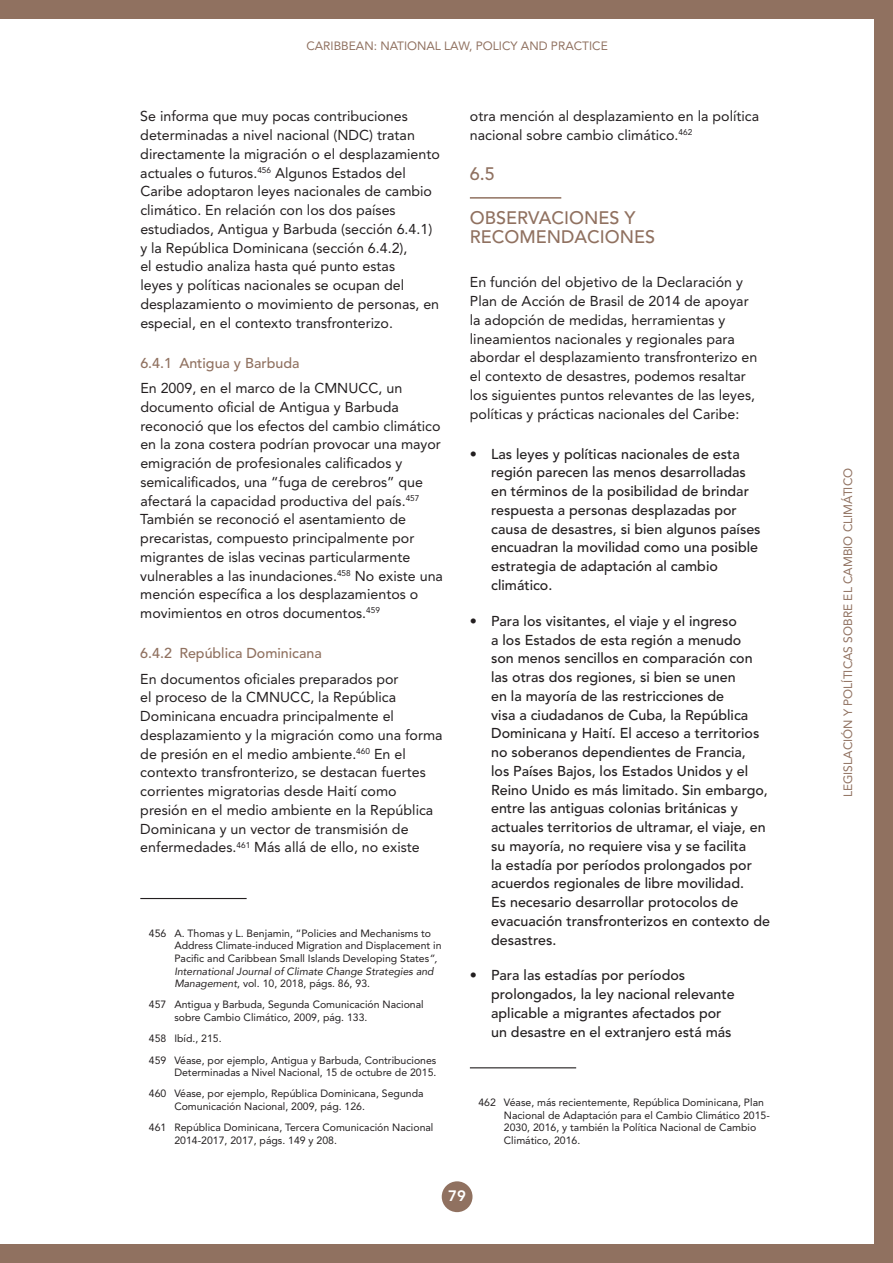
<style>
.page{position:relative;width:893px;height:1263px;background:#fff}
.page>*{position:absolute;margin:0;border:0;box-sizing:border-box;transform-origin:0 0}
.t1{font:500 18px/18.8px "Avenir LT Std";color:#907160}
.t2{font:800 15px "Avenir LT Std";color:#fff}
.t3{font:14.25px/18.8px "Avenir LT Std";color:#231f20}
.t4{font:500 14.25px/18.8px "Avenir LT Std";color:#231f20}
.t5{font:500 14.25px "Avenir LT Std";color:#907160}
.t6{font:12px "Avenir LT Std";color:#907160}
.t7{font:10.5px/12.6px "Avenir LT Std";color:#231f20}
.t8{font:italic 10.5px "Avenir";color:#231f20}
.s1{font-family:"Avenir";font-style:italic}
.s2{font-weight:800}
</style>
<div class="page">
<div style="left:874px;top:0;width:19px;height:1263px;background:#907160"></div>
<div style="left:0;top:0;width:893px;height:19px;background:#907160"></div>
<div style="left:0;top:1244px;width:893px;height:19px;background:#907160"></div>
<div style="left:442px;top:1181px;width:30px;height:31px;background:#907160;border-radius:50%"></div>
<hr style="left:140px;top:898px;width:107px;height:1px;background:#231f20">
<hr style="left:470px;top:197px;width:91px;height:2px;background:#907160">
<hr style="left:470px;top:1067px;width:106px;height:1px;background:#231f20">
<p class="t6" style="left:306px;top:39px;width:303px">CARIBBEAN: NATIONAL LAW, POLICY AND PRACTICE</p>
<p class="t3" style="left:140px;top:107px;width:301px">Se informa que muy pocas contribuciones determinadas a nivel nacional (NDC) tratan directamente la migración o el desplazamiento actuales o futuros.<sup>456</sup> Algunos Estados del Caribe adoptaron leyes nacionales de cambio climático. En relación con los dos países estudiados, Antigua y Barbuda (sección 6.4.1) y la República Dominicana (sección 6.4.2),<br>el estudio analiza hasta qué punto estas<br>leyes y políticas nacionales se ocupan del desplazamiento o movimiento de personas, en especial, en el contexto transfronterizo.</p>
<p class="t5" style="left:140px;top:354px;width:161px">6.4.1 Antigua y Barbuda</p>
<p class="t3" style="left:140px;top:379px;width:304px">En 2009, en el marco de la CMNUCC, un documento oficial de Antigua y Barbuda reconoció que los efectos del cambio climático en la zona costera podrían provocar una mayor emigración de profesionales calificados y semicalificados, una “fuga de cerebros” que afectará la capacidad productiva del país.<sup>457<br></sup>También se reconoció el asentamiento de precaristas, compuesto principalmente por migrantes de islas vecinas particularmente vulnerables a las inundaciones.<sup>458</sup> No existe una mención específica a los desplazamientos o movimientos en otros documentos.<sup>459</sup></p>
<p class="t5" style="left:140px;top:645px;width:183px">6.4.2 República Dominicana</p>
<p class="t3" style="left:140px;top:669px;width:304px">En documentos oficiales preparados por<br>el proceso de la CMNUCC, la República Dominicana encuadra principalmente el desplazamiento y la migración como una forma de presión en el medio ambiente.<sup>460</sup> En el contexto transfronterizo, se destacan fuertes corrientes migratorias desde Haití como presión en el medio ambiente en la República Dominicana y un vector de transmisión de enfermedades.<sup>461</sup> Más allá de ello, no existe</p>
<p class="t7" style="left:174px;top:927px;width:269px;text-indent:-26px">456 A. Thomas y L. Benjamin, “Policies and Mechanisms to<br>Address Climate-induced Migration and Displacement in<br>Pacific and Caribbean Small Islands Developing States<span class="s1">”,</span></p>
<p class="t8" style="left:174px;top:964px;width:261px">International Journal of Climate Change Strategies and</p>
<p class="t7" style="left:149px;top:973px;width:276px;line-height:21.3px;text-indent:26px"><span class="s1">Management</span>, vol. 10, 2018, págs. 86, 93.<br>457 Antigua y Barbuda, Segunda Comunicación Nacional</p>
<p class="t7" style="left:149px;top:1007px;width:289px;line-height:21.3px;text-indent:26px">sobre Cambio Climático, 2009, pág. 133.<br>458 Ibíd., 215.<br>459 Véase, por ejemplo, Antigua y Barbuda, Contribuciones</p>
<p class="t7" style="left:149px;top:1062px;width:289px;line-height:21.3px;text-indent:26px">Determinadas a Nivel Nacional, 15 de octubre de 2015.<br>460 Véase, por ejemplo, República Dominicana, Segunda</p>
<p class="t7" style="left:149px;top:1096px;width:286px;line-height:21.3px;text-indent:26px">Comunicación Nacional, 2009, pág. 126.<br>461 República Dominicana, Tercera Comunicación Nacional</p>
<p class="t7" style="left:174px;top:1134px;width:164px">2014-2017, 2017, págs. 149 y 208.</p>
<p class="t3" style="left:470px;top:107px;width:291px">otra mención al desplazamiento en la política nacional sobre cambio climático.<sup>462</sup></p>
<p class="t1" style="left:470px;top:165px;width:27px">6.5</p>
<p class="t1" style="left:470px;top:209px;width:187px">OBSERVACIONES Y<br>RECOMENDACIONES</p>
<p class="t3" style="left:470px;top:273px;width:289px">En función del objetivo de la Declaración y Plan de Acción de Brasil de 2014 de apoyar la adopción de medidas, herramientas y lineamientos nacionales y regionales para abordar el desplazamiento transfronterizo en el contexto de desastres, podemos resaltar los siguientes puntos relevantes de las leyes, políticas y prácticas nacionales del Caribe:</p>
<p class="t4" style="left:491px;top:445px;width:271px;text-indent:-21px"><span class="s2">•</span> Las leyes y políticas nacionales de esta región parecen las menos desarrolladas en términos de la posibilidad de brindar respuesta a personas desplazadas por causa de desastres, si bien algunos países encuadran la movilidad como una posible estrategia de adaptación al cambio climático.</p>
<p class="t4" style="left:491px;top:612px;width:280px;text-indent:-21px"><span class="s2">•</span> Para los visitantes, el viaje y el ingreso<br>a los Estados de esta región a menudo<br>son menos sencillos en comparación con las otras dos regiones, si bien se unen<br>en la mayoría de las restricciones de<br>visa a ciudadanos de Cuba, la República Dominicana y Haití. El acceso a territorios no soberanos dependientes de Francia,<br>los Países Bajos, los Estados Unidos y el Reino Unido es más limitado. Sin embargo, entre las antiguas colonias británicas y actuales territorios de ultramar, el viaje, en su mayoría, no requiere visa y se facilita<br>la estadía por períodos prolongados por acuerdos regionales de libre movilidad.<br>Es necesario desarrollar protocolos de evacuación transfronterizos en contexto de desastres.</p>
<p class="t4" style="left:491px;top:966px;width:245px;text-indent:-21px"><span class="s2">•</span> Para las estadías por períodos prolongados, la ley nacional relevante aplicable a migrantes afectados por un desastre en el extranjero está más</p>
<p class="t7" style="left:504px;top:1096px;width:267px;text-indent:-26px">462 Véase, más recientemente, República Dominicana, Plan Nacional de Adaptación para el Cambio Climático 2015- 2030, 2016, y también la Política Nacional de Cambio Climático, 2016.</p>
<p class="t2" style="left:448px;top:1187px;width:19px">79</p>
<p class="t6" style="left:841px;top:797px;width:331px;rotate:-90deg">LEGISLACIÓN Y POLÍTICAS SOBRE EL CAMBIO CLIMÁTICO</p>
</div>
